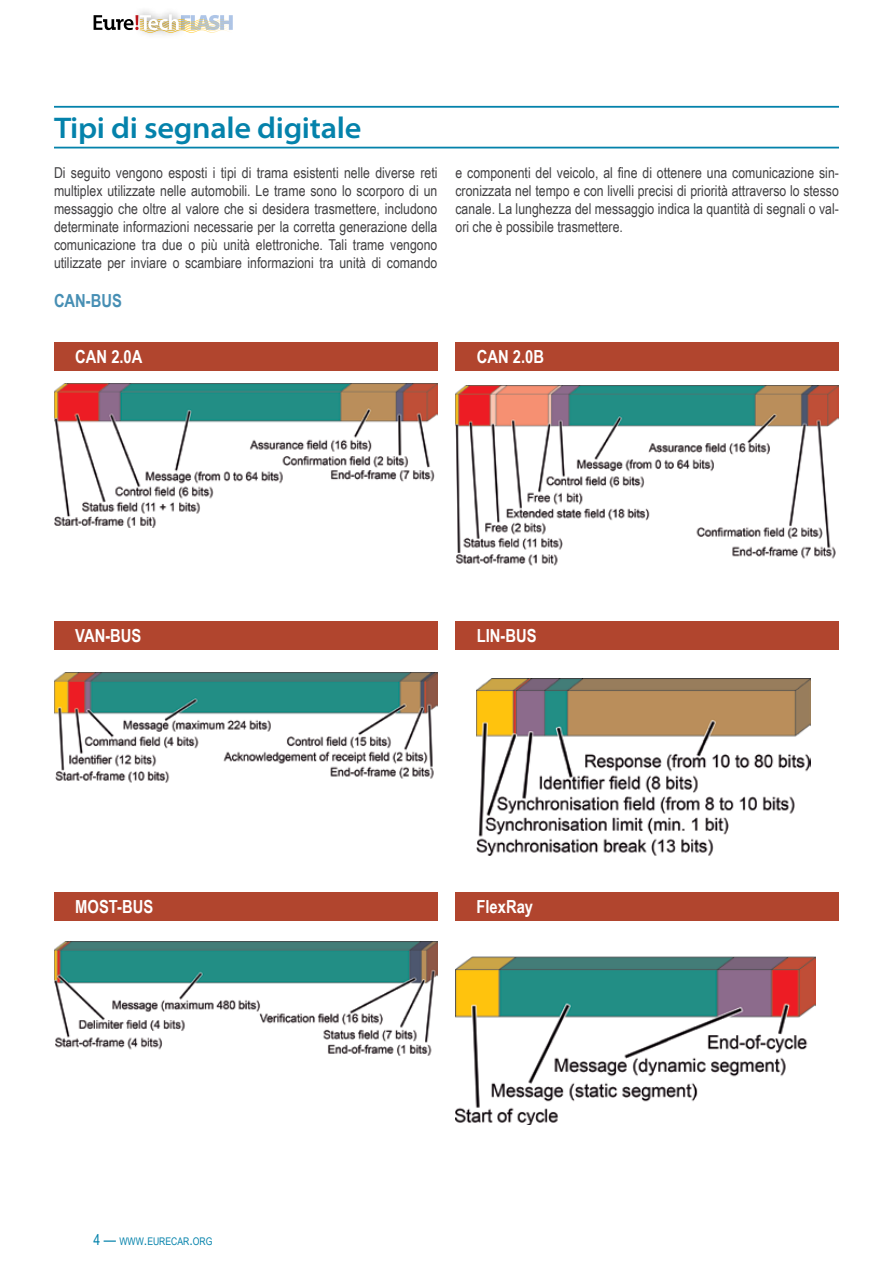
<style>
.page{position:relative;width:893px;height:1263px;background:#fff}
.page>*{position:absolute;margin:0;border:0;box-sizing:border-box;transform-origin:0 0}
.t1{font:600 semi-expanded 30px "Myriad Pro";letter-spacing:-.01em;color:#0482ab}
.t2{font:700 18px "Arial Narrow";color:#fff}
.t3{font:700 18px "Arial Narrow";color:#478fb4}
.t4{font:15px/18px "Arial Narrow";color:#414042;text-align:justify}
.t5{font:10.5px "Arial Narrow";color:#0482ab}
.s1{font-size:15px}
</style>
<div class="page">
<svg style="left:94px;top:14px;width:139px;height:19px"></svg>
<hr style="left:54px;top:106px;width:785px;height:2px;background:#0482ab">
<hr style="left:54px;top:147px;width:785px;height:1px;background:#0482ab">
<img style="left:54px;top:384px;width:384px;height:143px">
<div style="left:54px;top:343px;width:383px;height:28px;background:#b1452e"></div>
<img style="left:455px;top:385px;width:384px;height:181px">
<img style="left:54px;top:673px;width:384px;height:109px">
<img style="left:477px;top:678px;width:334px;height:178px">
<img style="left:54px;top:941px;width:384px;height:115px">
<img style="left:455px;top:956px;width:360px;height:168px">
<div style="left:455px;top:343px;width:384px;height:28px;background:#b1452e"></div>
<div style="left:54px;top:621px;width:383px;height:29px;background:#b1452e"></div>
<div style="left:455px;top:621px;width:384px;height:29px;background:#b1452e"></div>
<div style="left:54px;top:892px;width:383px;height:28px;background:#b1452e"></div>
<div style="left:455px;top:892px;width:384px;height:28px;background:#b1452e"></div>
<h1 class="t1" style="left:54px;top:111px;width:309px">Tipi di segnale digitale</h1>
<p class="t4" style="left:54px;top:163px;width:385px">Di seguito vengono esposti i tipi di trama esistenti nelle diverse reti multiplex utilizzate nelle automobili. Le trame sono lo scorporo di un messaggio che oltre al valore che si desidera trasmettere, includono determinate informazioni necessarie per la corretta generazione della comunicazione tra due o più unità elettroniche. Tali trame vengono utilizzate per inviare o scambiare informazioni tra unità di comando</p>
<p class="t4" style="left:455px;top:163px;width:385px">e componenti del veicolo, al fine di ottenere una comunicazione sin&shy;cronizzata nel tempo e con livelli precisi di priorità attraverso lo stesso canale. La lunghezza del messaggio indica la quantità di segnali o val&shy;ori che è possibile trasmettere.</p>
<p class="t3" style="left:54px;top:287px;width:70px">CAN-BUS</p>
<p class="t2" style="left:75px;top:343px;width:69px">CAN 2.0A</p>
<p class="t2" style="left:477px;top:343px;width:69px">CAN 2.0B</p>
<p class="t2" style="left:75px;top:622px;width:68px">VAN-BUS</p>
<p class="t2" style="left:477px;top:622px;width:61px">LIN-BUS</p>
<p class="t2" style="left:75px;top:893px;width:79px">MOST-BUS</p>
<p class="t2" style="left:476px;top:893px;width:58px">FlexRay</p>
<p class="t5" style="left:94px;top:1233px;width:120px"><span class="s1">4 —</span> WWW<span class="s1">.</span>EURECAR<span class="s1">.</span>ORG</p>
</div>
